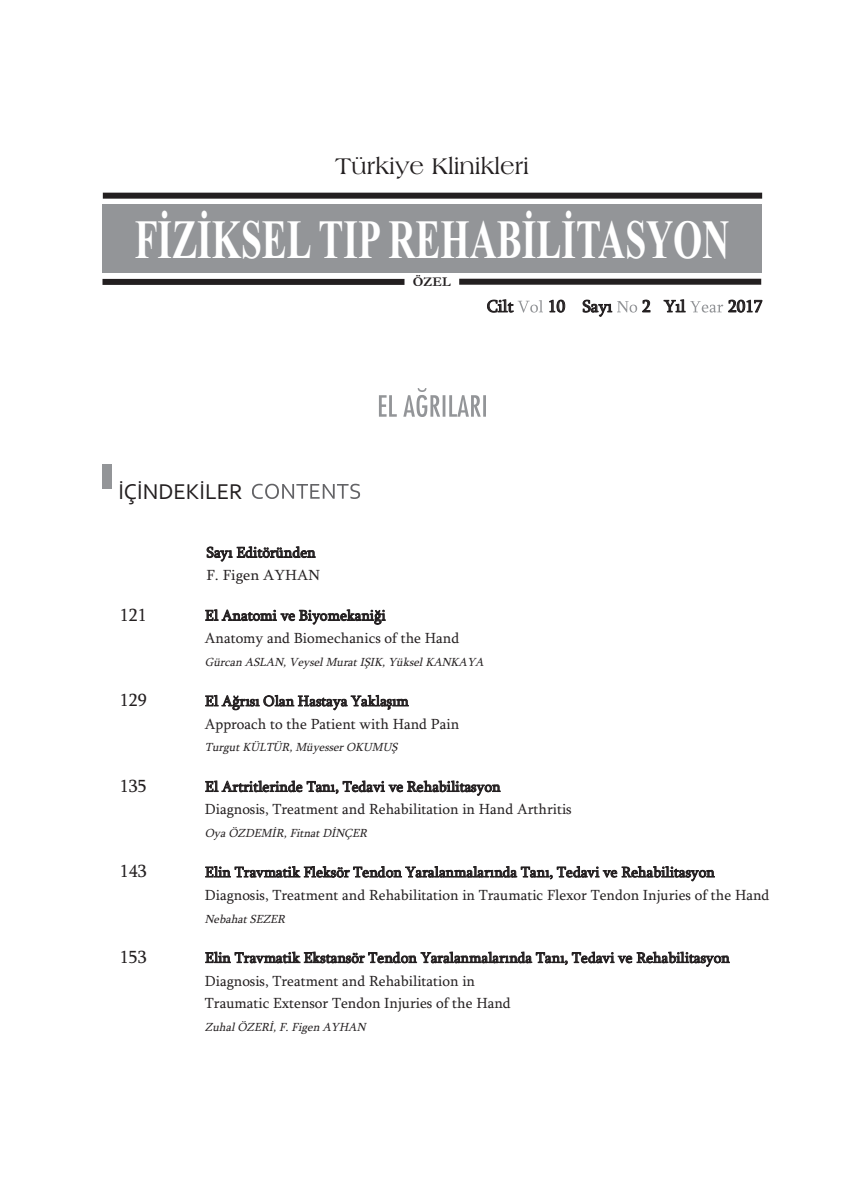
<style>
.page{position:relative;width:865px;height:1197px;background:#fff}
.page>*{position:absolute;margin:0;border:0;box-sizing:border-box;transform-origin:0 0}
.t1{font:700 55.35px "Times New Roman";color:#fff;scale:.68 1}
.t2{font:24px "Americana BT Roman";color:#231f20}
.t3{font:22.5px "Corbel";color:#231f20}
.t4{font:18px "Sylfaen";color:#231f20}
.t5{font:17.25px "Sylfaen";color:#231f20}
.t6{font:15px/23px "Sylfaen";color:#231f20}
.t7{font:700 13.5px "Garamond";color:#231f20}
.t8{font:italic 12px "Sylfaen";color:#231f20}
</style>
<div class="page">
<svg style="left:252px;top:483px;width:108px;height:16px"></svg>
<div style="left:103px;top:464px;width:9px;height:25px;background:#939598"></div>
<div style="left:102px;top:204px;width:660px;height:68px;background:#939598"></div>
<div style="left:103px;top:193px;width:659px;height:6px;background:#231f20"></div>
<div style="left:102px;top:279px;width:302px;height:6px;background:#231f20"></div>
<div style="left:459px;top:279px;width:302px;height:6px;background:#231f20"></div>
<svg style="left:517px;top:300px;width:26px;height:12px"></svg>
<svg style="left:617px;top:301px;width:20px;height:11px"></svg>
<svg style="left:690px;top:301px;width:33px;height:11px"></svg>
<svg style="left:379px;top:388px;width:107px;height:29px"></svg>
<h2 class="t2" style="left:335px;top:152px;width:195px">Türkiye Klinikleri</h2>
<h1 class="t1" style="left:135px;top:207px;width:876px">FİZİKSEL TIP REHABİLİTASYON</h1>
<p class="t7" style="left:413px;top:274px;width:39px">ÖZEL</p>
<p class="t5" style="left:487px;top:296px;width:28px">Cilt</p>
<p class="t5" style="left:548px;top:296px;width:66px">10 Sayı</p>
<p class="t5" style="left:642px;top:296px;width:45px">2 Yıl</p>
<p class="t5" style="left:728px;top:296px;width:36px">2017</p>
<h3 class="t3" style="left:118px;top:477px;width:126px">İÇİNDEKİLER</h3>
<p class="t6" style="left:206px;top:540px;width:115px">Sayı Editöründen<br>F. Figen AYHAN</p>
<p class="t4" style="left:120px;top:604px;width:28px">121</p>
<p class="t6" style="left:205px;top:603px;width:256px">El Anatomi ve Biyomekaniği<br>Anatomy and Biomechanics of the Hand</p>
<p class="t8" style="left:205px;top:654px;width:284px">Gürcan ASLAN, Veysel Murat IŞIK, Yüksel KANKAYA</p>
<p class="t4" style="left:120px;top:689px;width:28px">129</p>
<p class="t6" style="left:205px;top:689px;width:256px">El Ağrısı Olan Hastaya Yaklaşım<br>Approach to the Patient with Hand Pain</p>
<p class="t8" style="left:205px;top:740px;width:197px">Turgut KÜLTÜR, Müyesser OKUMUŞ</p>
<p class="t4" style="left:120px;top:775px;width:28px">135</p>
<p class="t6" style="left:205px;top:774px;width:368px">El Artritlerinde Tanı, Tedavi ve Rehabilitasyon<br>Diagnosis, Treatment and Rehabilitation in Hand Arthritis</p>
<p class="t8" style="left:205px;top:825px;width:167px">Oya ÖZDEMİR, Fitnat DİNÇER</p>
<p class="t4" style="left:120px;top:860px;width:28px">143</p>
<p class="t6" style="left:205px;top:860px;width:566px">Elin Travmatik Fleksör Tendon Yaralanmalarında Tanı, Tedavi ve Rehabilitasyon<br>Diagnosis, Treatment and Rehabilitation in Traumatic Flexor Tendon Injuries of the Hand</p>
<p class="t8" style="left:205px;top:911px;width:85px">Nebahat SEZER</p>
<p class="t4" style="left:120px;top:946px;width:28px">153</p>
<p class="t6" style="left:205px;top:946px;width:526px">Elin Travmatik Ekstansör Tendon Yaralanmalarında Tanı, Tedavi ve Rehabilitasyon<br>Diagnosis, Treatment and Rehabilitation in<br>Traumatic Extensor Tendon Injuries of the Hand</p>
<p class="t8" style="left:205px;top:1019px;width:165px">Zuhal ÖZERİ, F. Figen AYHAN</p>
</div>
